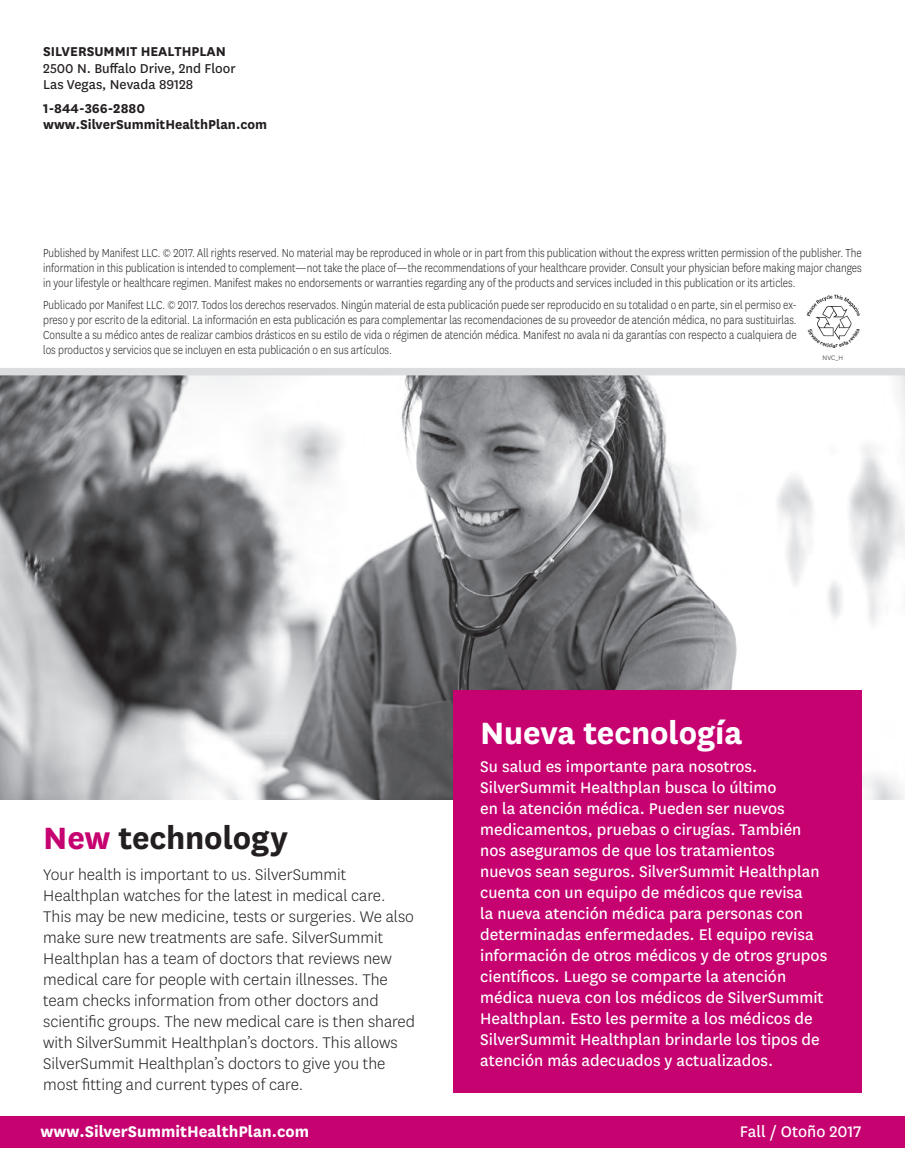
<style>
.page{position:relative;width:905px;height:1175px;background:#fff}
.page>*{position:absolute;margin:0;border:0;box-sizing:border-box;transform-origin:0 0}
.t1{font:700 36px "Centene Sans";letter-spacing:-.005em;color:#fff}
.t2{font:700 36px "Centene Sans";letter-spacing:-.005em;color:#231f20}
.t3{font:18px/21px "Centene Sans";color:#fff}
.t4{font:300 18px/21px "Centene Sans";color:#231f20}
.t5{font:700 18px "Centene Sans";color:#fff}
.t6{font:700 15px "Centene Sans";color:#231f20}
.t7{font:15px "Centene Sans";color:#231f20}
.t8{font:300 13.5px/15px "Centene Sans";color:#231f20;text-align:justify;scale:.85 1}
.t9{font:300 7.5px "Centene Sans";color:#231f20}
.s1{color:#c60170}
</style>
<div class="page">
<div style="left:0;top:1116px;width:905px;height:31px;background:#c60170"></div>
<img style="left:0;top:375px;width:905px;height:424px">
<div style="left:453px;top:690px;width:408px;height:403px;background:#c60170"></div>
<div style="left:0;top:368px;width:905px;height:7px;background:#dcdddf"></div>
<svg style="left:806px;top:295px;width:53px;height:45px"></svg>
<p class="t6" style="left:43px;top:41px;width:184px">SILVERSUMMIT HEALTHPLAN</p>
<p class="t7" style="left:43px;top:58px;width:194px">2500 N. Buffalo Drive, 2nd Floor</p>
<p class="t7" style="left:43px;top:75px;width:152px">Las Vegas, Nevada 89128</p>
<p class="t6" style="left:43px;top:97px;width:103px">1-844-366-2880</p>
<p class="t6" style="left:43px;top:114px;width:225px">www.SilverSummitHealthPlan.com</p>
<p class="t8" style="left:43px;top:245px;width:964px">Published by Manifest LLC. © 2017. All rights reserved. No material may be reproduced in whole or in part from this publication without the express written permission of the publisher. The information in this publication is intended to complement—not take the place of—the recommendations of your healthcare provider. Consult your physician before making major changes in your lifestyle or healthcare regimen. Manifest makes no endorsements or warranties regarding any of the products and services included in this publication or its articles.</p>
<p class="t8" style="left:43px;top:297px;width:888px">Publicado por Manifest LLC. © 2017. Todos los derechos reservados. Ningún material de esta publicación puede ser reproducido en su totalidad o en parte, sin el permiso ex&shy;preso y por escrito de la editorial. La información en esta publicación es para complementar las recomendaciones de su proveedor de atención médica, no para sustituirlas.<br>Consulte a su médico antes de realizar cambios drásticos en su estilo de vida o régimen de atención médica. Manifest no avala ni da garantías con respecto a cualquiera de los productos y servicios que se incluyen en esta publicación o en sus artículos.</p>
<p class="t9" style="left:822px;top:353px;width:22px">NVC_H</p>
<h2 class="t2" style="left:43px;top:813px;width:246px"><span class="s1">New</span> technology</h2>
<p class="t4" style="left:43px;top:863px;width:373px">Your health is important to us. SilverSummit Healthplan watches for the latest in medical care.<br>This may be new medicine, tests or surgeries. We also make sure new treatments are safe. SilverSummit Healthplan has a team of doctors that reviews new medical care for people with certain illnesses. The team checks information from other doctors and scientific groups. The new medical care is then shared with SilverSummit Healthplan’s doctors. This allows SilverSummit Healthplan’s doctors to give you the most fitting and current types of care.</p>
<h2 class="t1" style="left:480px;top:707px;width:264px">Nueva tecnología</h2>
<p class="t3" style="left:480px;top:755px;width:348px">Su salud es importante para nosotros.<br>SilverSummit Healthplan busca lo último<br>en la atención médica. Pueden ser nuevos medicamentos, pruebas o cirugías. También nos aseguramos de que los tratamientos nuevos sean seguros. SilverSummit Healthplan cuenta con un equipo de médicos que revisa<br>la nueva atención médica para personas con determinadas enfermedades. El equipo revisa información de otros médicos y de otros grupos científicos. Luego se comparte la atención médica nueva con los médicos de SilverSummit Healthplan. Esto les permite a los médicos de SilverSummit Healthplan brindarle los tipos de atención más adecuados y actualizados.</p>
<h2 class="t5" style="left:41px;top:1118px;width:270px">www.SilverSummitHealthPlan.com</h2>
<h2 class="t3" style="left:739px;top:1120px;width:123px">Fall / Otoño 2017</h2>
</div>
